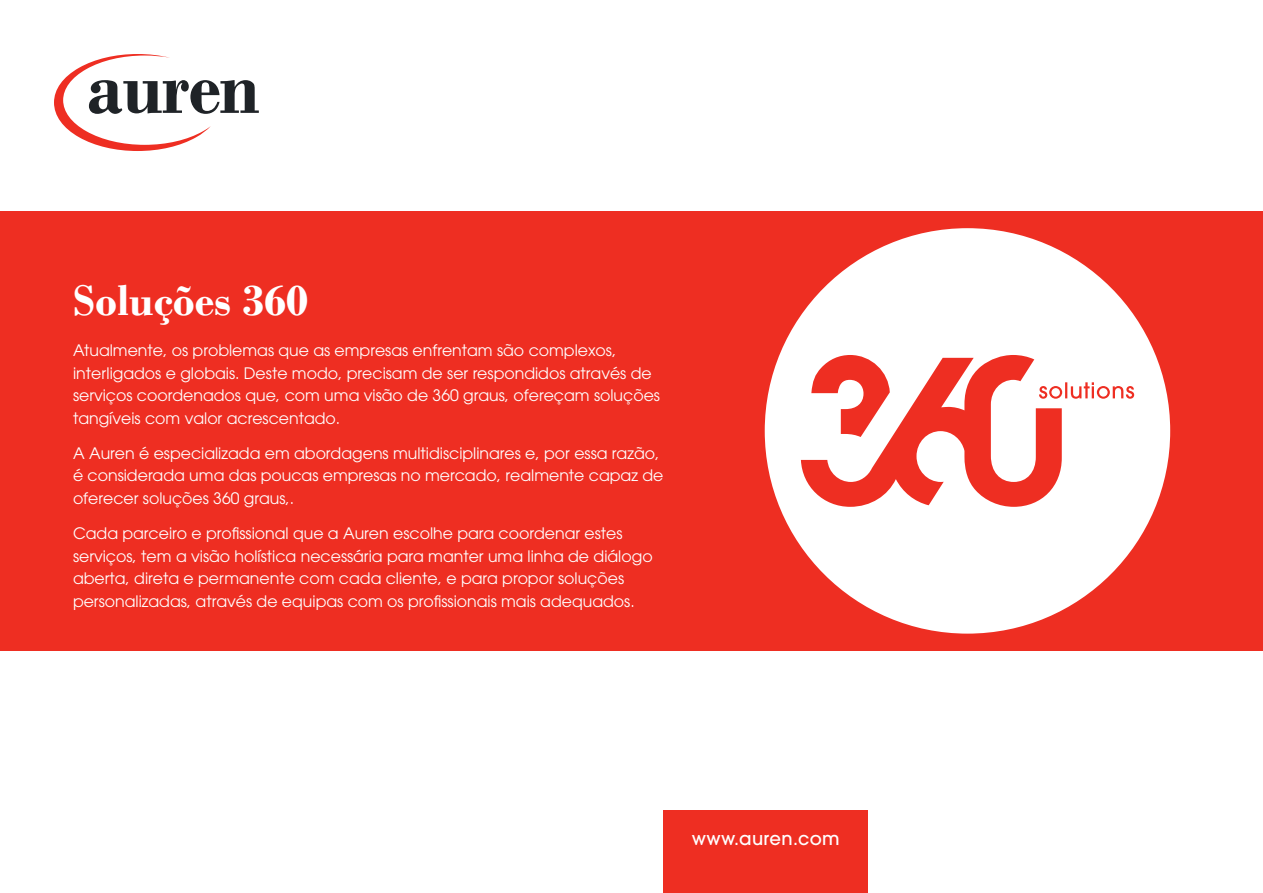
<style>
.page{position:relative;width:1263px;height:893px;background:#fff}
.page>*{position:absolute;margin:0;border:0;box-sizing:border-box;transform-origin:0 0}
.t1{font:700 45px "Bodoni";color:#fff}
.t2{font:500 18px "ITC Avant Garde Pro";letter-spacing:.02em;color:#fff}
.t3{font:15.75px/22.5px "ITC Avant Garde Pro";color:#fff}
</style>
<div class="page">
<div style="left:0;top:211px;width:1263px;height:440px;background:#ee2e22"></div>
<svg style="left:54px;top:54px;width:205px;height:97px"></svg>
<div style="left:663px;top:810px;width:205px;height:83px;background:#ee2e22"></div>
<div style="left:765px;top:228px;width:405px;height:406px;background:#fff;border-radius:50%"></div>
<svg style="left:801px;top:355px;width:333px;height:152px"></svg>
<h1 class="t1" style="left:73px;top:274px;width:237px">Soluções 360</h1>
<p class="t3" style="left:73px;top:339px;width:588px">Atualmente, os problemas que as empresas enfrentam são complexos, interligados e globais. Deste modo, precisam de ser respondidos através de serviços coordenados que, com uma visão de 360 graus, ofereçam soluções tangíveis com valor acrescentado.</p>
<p class="t3" style="left:73px;top:442px;width:592px">A Auren é especializada em abordagens multidisciplinares e, por essa razão, é considerada uma das poucas empresas no mercado, realmente capaz de oferecer soluções 360 graus,.</p>
<p class="t3" style="left:73px;top:522px;width:581px">Cada parceiro e profissional que a Auren escolhe para coordenar estes serviços, tem a visão holística necessária para manter uma linha de diálogo aberta, direta e permanente com cada cliente, e para propor soluções personalizadas, através de equipas com os profissionais mais adequados.</p>
<p class="t2" style="left:692px;top:827px;width:149px">www.auren.com</p>
</div>
